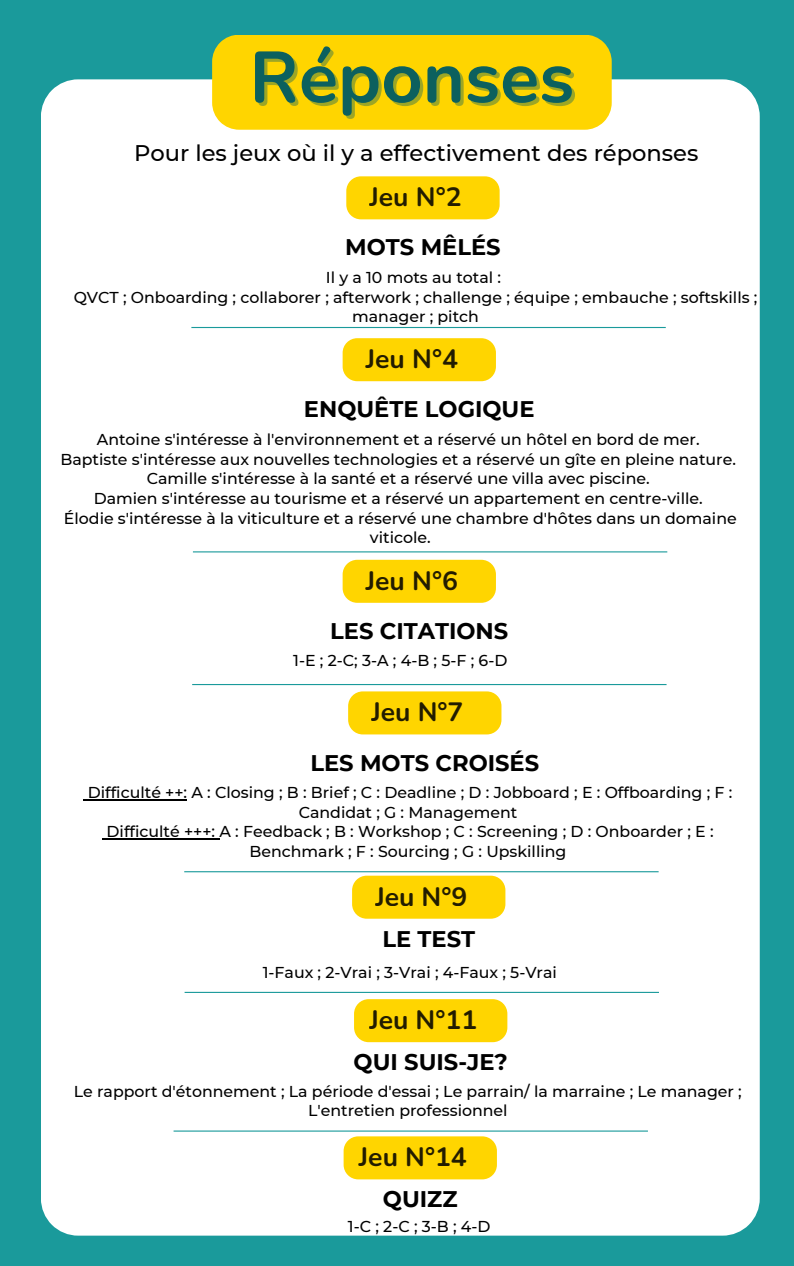
<style>
.page{position:relative;width:794px;height:1266px;background:#fff}
.page>*{position:absolute;margin:0;border:0;box-sizing:border-box;transform-origin:0 0}
.t1{font:700 72px "Nunito";color:#0c605e}
.t2{font:700 26.47px "Nunito";color:#000}
.t3{font:700 22.58px "Montserrat";color:#000}
.t4{font:500 22.58px "Montserrat";color:#000}
.t5{font:500 15.75px/19.7px "Montserrat";color:#000;text-align:center}
</style>
<div class="page">
<div style="left:0;top:0;width:793px;height:1266px;background:#1a9a9b"></div>
<div style="left:41px;top:79px;width:718px;height:1156px;background:#fff"></div>
<div style="left:346px;top:176px;width:153px;height:43px;background:#ffd500;border-radius:15px"></div>
<hr style="left:192px;top:684px;width:474px;height:1px;background:#1a9a9b">
<hr style="left:191px;top:327px;width:474px;height:1px;background:#1a9a9b">
<div style="left:212px;top:35px;width:399px;height:94px;background:#ffd500"></div>
<div style="left:342px;top:338px;width:153px;height:43px;background:#ffd500;border-radius:15px"></div>
<hr style="left:193px;top:551px;width:474px;height:1px;background:#1a9a9b">
<div style="left:342px;top:560px;width:153px;height:43px;background:#ffd500;border-radius:15px"></div>
<div style="left:348px;top:691px;width:153px;height:43px;background:#ffd500;border-radius:15px"></div>
<hr style="left:88px;top:799px;width:99px;height:1px;background:#000">
<hr style="left:106px;top:838px;width:113px;height:1px;background:#000">
<hr style="left:184px;top:992px;width:474px;height:1px;background:#1a9a9b">
<div style="left:352px;top:875px;width:153px;height:43px;background:#ffd500;border-radius:15px"></div>
<hr style="left:184px;top:871px;width:474px;height:1px;background:#1a9a9b">
<div style="left:354px;top:999px;width:153px;height:43px;background:#ffd500;border-radius:15px"></div>
<div style="left:343px;top:1136px;width:153px;height:43px;background:#ffd500;border-radius:15px"></div>
<hr style="left:173px;top:1130px;width:474px;height:1px;background:#1a9a9b">
<p class="t1" style="left:249px;top:29px;width:326px">Réponses</p>
<p class="t4" style="left:134px;top:139px;width:565px">Pour les jeux où il y a effectivement des réponses</p>
<h2 class="t2" style="left:369px;top:180px;width:93px">Jeu N°2</h2>
<p class="t3" style="left:345px;top:234px;width:157px">MOTS MÊLÉS</p>
<p class="t5" style="left:325px;top:267px;width:177px">Il y a 10 mots au total :</p>
<p class="t5" style="left:74px;top:287px;width:684px">QVCT ; Onboarding ; collaborer ; afterwork ; challenge ; équipe ; embauche ; softskills ; manager ; pitch</p>
<h2 class="t2" style="left:365px;top:341px;width:93px">Jeu N°4</h2>
<p class="t3" style="left:304px;top:395px;width:232px">ENQUÊTE LOGIQUE</p>
<p class="t5" style="left:97px;top:429px;width:604px">Antoine s'intéresse à l'environnement et a réservé un hôtel en bord de mer.</p>
<p class="t5" style="left:60px;top:449px;width:676px">Baptiste s'intéresse aux nouvelles technologies et a réservé un gîte en pleine nature.</p>
<p class="t5" style="left:147px;top:469px;width:504px">Camille s'intéresse à la santé et a réservé une villa avec piscine.</p>
<p class="t5" style="left:94px;top:488px;width:610px">Damien s'intéresse au tourisme et a réservé un appartement en centre-ville.</p>
<p class="t5" style="left:64px;top:508px;width:674px">Élodie s'intéresse à la viticulture et a réservé une chambre d'hôtes dans un domaine viticole.</p>
<h2 class="t2" style="left:365px;top:563px;width:93px">Jeu N°6</h2>
<p class="t3" style="left:330px;top:617px;width:179px">LES CITATIONS</p>
<p class="t5" style="left:293px;top:651px;width:215px">1-E ; 2-C; 3-A ; 4-B ; 5-F ; 6-D</p>
<h2 class="t2" style="left:371px;top:694px;width:93px">Jeu N°7</h2>
<p class="t3" style="left:310px;top:748px;width:230px">LES MOTS CROISÉS</p>
<p class="t5" style="left:88px;top:782px;width:645px">Difficulté ++: A : Closing ; B : Brief ; C : Deadline ; D : Jobboard ; E : Offboarding ; F :<br>Candidat ; G : Management</p>
<p class="t5" style="left:106px;top:822px;width:608px">Difficulté +++: A : Feedback ; B : Workshop ; C : Screening ; D : Onboarder ; E :<br>Benchmark ; F : Sourcing ; G : Upskilling</p>
<h2 class="t2" style="left:375px;top:879px;width:93px">Jeu N°9</h2>
<p class="t3" style="left:382px;top:925px;width:94px">LE TEST</p>
<p class="t5" style="left:262px;top:962px;width:295px">1-Faux ; 2-Vrai ; 3-Vrai ; 4-Faux ; 5-Vrai</p>
<h2 class="t2" style="left:369px;top:1002px;width:109px">Jeu N°11</h2>
<p class="t3" style="left:353px;top:1048px;width:156px">QUI SUIS-JE?</p>
<p class="t5" style="left:74px;top:1081px;width:669px">Le rapport d'étonnement ; La période d'essai ; Le parrain/ la marraine ; Le manager ;<br>L'entretien professionnel</p>
<h2 class="t2" style="left:359px;top:1139px;width:109px">Jeu N°14</h2>
<p class="t3" style="left:383px;top:1185px;width:76px">QUIZZ</p>
<p class="t5" style="left:348px;top:1216px;width:144px">1-C ; 2-C ; 3-B ; 4-D</p>
</div>
